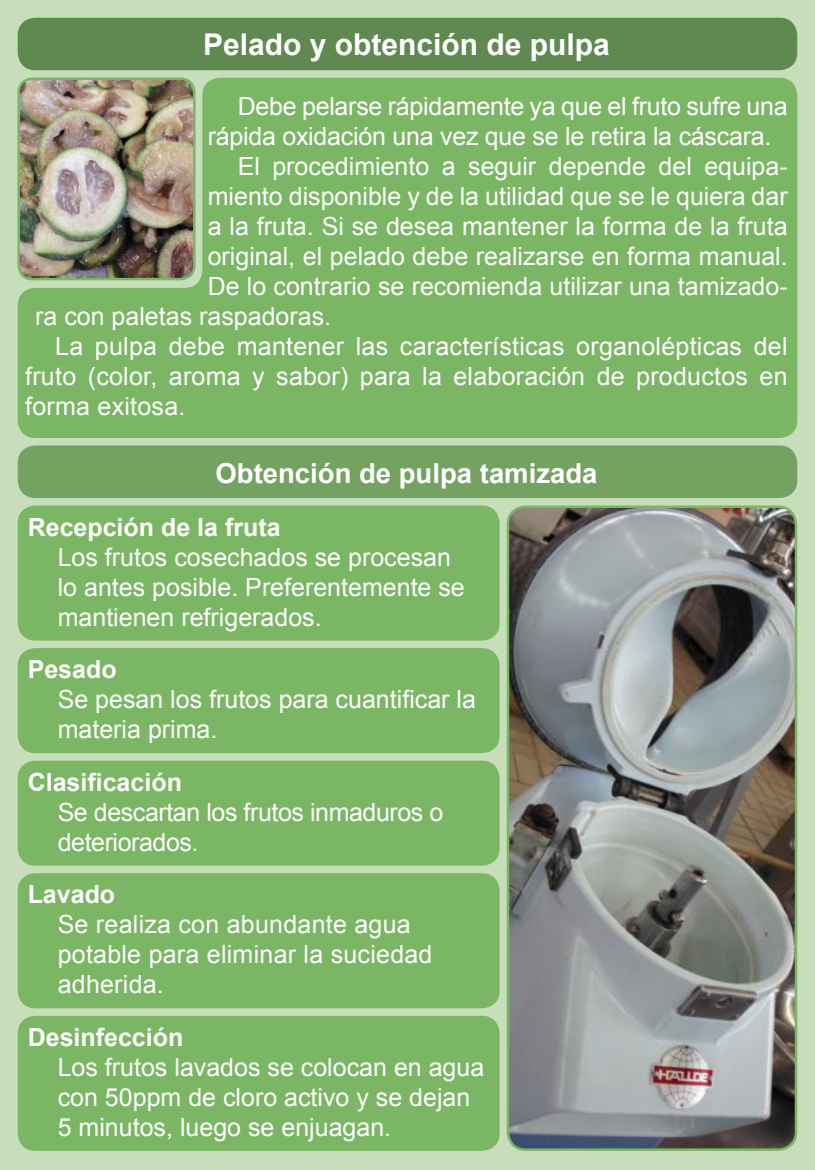
<style>
.page{position:relative;width:815px;height:1170px;background:#fff}
.page>*{position:absolute;margin:0;border:0;box-sizing:border-box;transform-origin:0 0}
._3{font:700 30px "Arial";color:#fff}
._2{font:700 27.5px "Arial";color:#fff}
._0_s_columnas{font:25px/30px "Arial";color:#fff}
._0_5_texto{font:25px/30px "Arial";color:#fff}
._0_5_titulo{font:700 25px "Arial";color:#fff}
</style>
<div class="page">
<div style="left:0;top:0;width:815px;height:1169px;background:#c6deba"></div>
<div style="left:18px;top:78px;width:779px;height:360px;background:#7ab663"></div>
<div style="left:18px;top:18px;width:779px;height:52px;background:#608951;border-radius:18px"></div>
<div style="left:18px;top:505px;width:482px;height:135px;background:#7ab663;border-radius:18px"></div>
<div style="left:18px;top:648px;width:482px;height:105px;background:#7ab663;border-radius:18px"></div>
<div style="left:18px;top:760px;width:482px;height:105px;background:#7ab663;border-radius:18px"></div>
<div style="left:18px;top:873px;width:482px;height:135px;background:#7ab663;border-radius:18px"></div>
<div style="left:18px;top:1015px;width:482px;height:135px;background:#7ab663;border-radius:18px"></div>
<div style="left:18px;top:445px;width:779px;height:53px;background:#74a361;border-radius:18px"></div>
<img style="left:19px;top:79px;width:175px;height:200px">
<div style="left:17px;top:77px;width:179px;height:203px;border:2px solid #7ab663;border-radius:14px"></div>
<img style="left:508px;top:508px;width:288px;height:641px">
<div style="left:507px;top:505px;width:290px;height:645px;border:2px solid #7ab663;border-radius:18px"></div>
<p class="_3" style="left:203px;top:25px;width:408px">Pelado y obtención de pulpa</p>
<p class="_0_s_columnas" style="left:208px;top:92px;width:581px;text-indent:30px">Debe pelarse rápidamente ya que el fruto sufre una rápida oxidación una vez que se le retira la cáscara.</p>
<p class="_0_s_columnas" style="left:238px;top:152px;width:551px">El procedimiento a seguir depende del equipa-</p>
<p class="_0_s_columnas" style="left:208px;top:182px;width:581px">miento disponible y de la utilidad que se le quiera dar</p>
<p class="_0_s_columnas" style="left:208px;top:212px;width:581px">a la fruta. Si se desea mantener la forma de la fruta</p>
<p class="_0_s_columnas" style="left:208px;top:242px;width:582px">original, el pelado debe realizarse en forma manual.</p>
<p class="_0_s_columnas" style="left:208px;top:272px;width:581px">De lo contrario se recomienda utilizar una tamizado-</p>
<p class="_0_s_columnas" style="left:35px;top:302px;width:297px">ra con paletas raspadoras.</p>
<p class="_0_s_columnas" style="left:25px;top:332px;width:764px;text-align:justify;text-indent:30px">La pulpa debe mantener las características organolépticas del fruto (color, aroma y sabor) para la elaboración de productos en forma exitosa.</p>
<p class="_2" style="left:215px;top:455px;width:384px">Obtención de pulpa tamizada</p>
<p class="_0_5_titulo" style="left:28px;top:510px;width:254px">Recepción de la fruta</p>
<p class="_0_5_texto" style="left:58px;top:542px;width:409px">Los frutos cosechados se procesan lo antes posible. Preferentemente se mantienen refrigerados.</p>
<p class="_0_5_titulo" style="left:28px;top:652px;width:90px">Pesado</p>
<p class="_0_5_texto" style="left:58px;top:684px;width:420px">Se pesan los frutos para cuantificar la materia prima.</p>
<p class="_0_5_titulo" style="left:28px;top:765px;width:156px">Clasificación</p>
<p class="_0_5_texto" style="left:58px;top:797px;width:387px">Se descartan los frutos inmaduros o deteriorados.</p>
<p class="_0_5_titulo" style="left:28px;top:877px;width:89px">Lavado</p>
<p class="_0_5_texto" style="left:58px;top:909px;width:376px">Se realiza con abundante agua potable para eliminar la suciedad adherida.</p>
<p class="_0_5_titulo" style="left:28px;top:1020px;width:157px">Desinfección</p>
<p class="_0_5_texto" style="left:58px;top:1052px;width:428px">Los frutos lavados se colocan en agua con 50ppm de cloro activo y se dejan<br>5 minutos, luego se enjuagan.</p>
</div>
